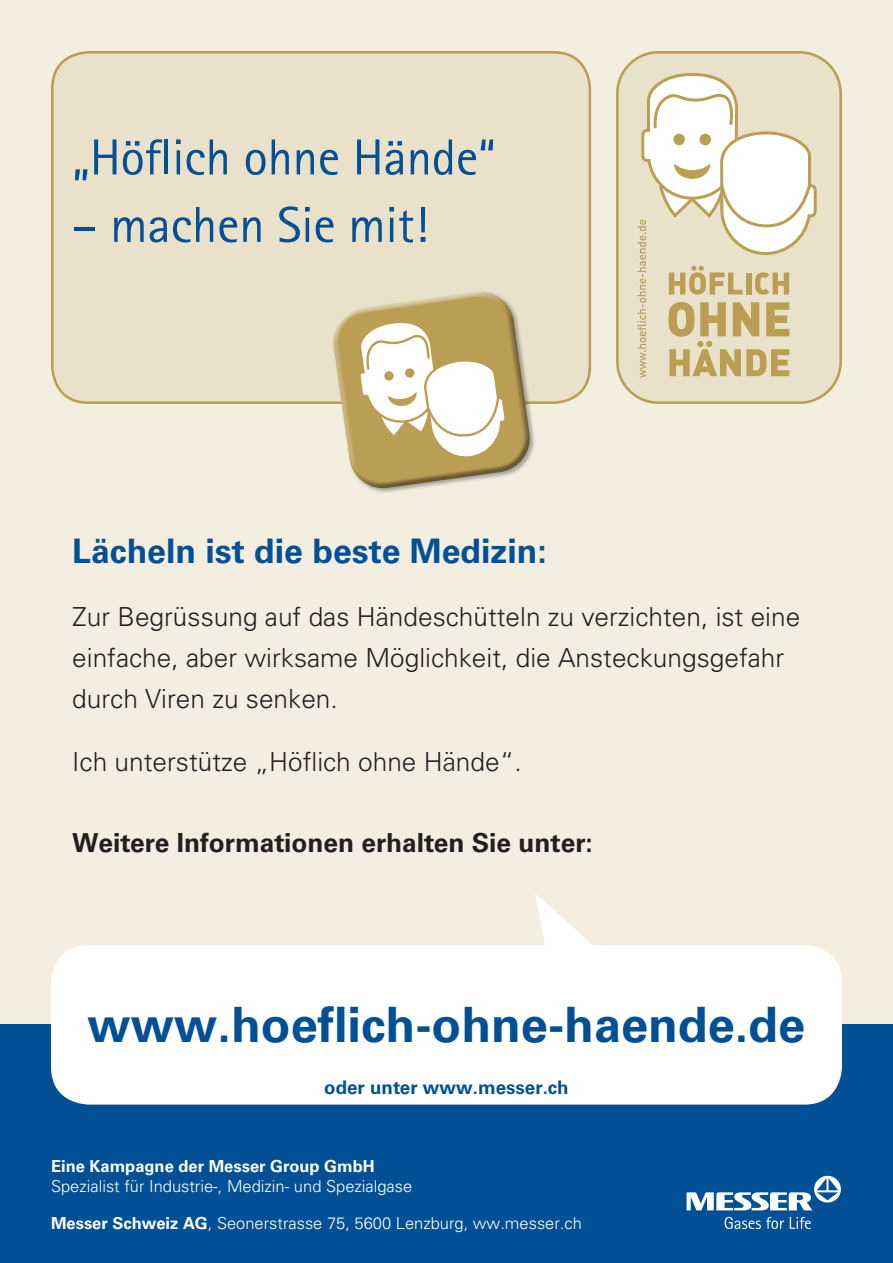
<style>
.page{position:relative;width:893px;height:1263px;background:#f3eee0}
.page>*{position:absolute;margin:0;border:0;box-sizing:border-box;transform-origin:0 0}
.t1{font:50.62px "Rotis Sans Serif";letter-spacing:-.005em;color:#015096}
.t2{font:700 48.75px "Univers LTCE";color:#015096}
.t3{font:700 33.75px "Univers LTCE";color:#015096}
.t4{font:300 26.25px/41.2px "Univers LTCE";color:#231f20}
.t5{font:700 26.25px "Univers LTCE";color:#231f20}
.t6{font:700 18.75px "Univers LTCE";color:#015096}
.t7{font:300 16.5px "Univers LTCE";color:#fff}
.t8{font:700 16.5px "Univers LTCE";color:#fff}
.s1{font-weight:700}
</style>
<div class="page">
<div style="left:0;top:1025px;width:893px;height:238px;background:#015096"></div>
<div style="left:51px;top:945px;width:791px;height:159px;background:#fff;border-radius:37px"></div>
<svg style="left:535px;top:894px;width:58px;height:51px"></svg>
<div style="left:52px;top:52px;width:538px;height:351px;background:#eae1cb;border-radius:36px"></div>
<div style="left:51px;top:51px;width:540px;height:353px;border:3px solid #ba9e54;border-radius:36px"></div>
<div style="left:617px;top:52px;width:224px;height:351px;background:#eae1cb;border-radius:41px"></div>
<div style="left:616px;top:51px;width:226px;height:353px;border:3px solid #ba9e54;border-radius:41px"></div>
<svg style="left:637px;top:73px;width:180px;height:305px"></svg>
<svg style="left:327px;top:292px;width:208px;height:201px"></svg>
<svg style="left:725px;top:1217px;width:86px;height:12px"></svg>
<svg style="left:687px;top:1176px;width:154px;height:34px"></svg>
<h1 class="t1" style="left:72px;top:127px;width:425px">„Höflich ohne Hände“</h1>
<h1 class="t1" style="left:72px;top:195px;width:357px">– machen Sie mit!</h1>
<p class="t3" style="left:72px;top:532px;width:476px">Lächeln ist die beste Medizin:</p>
<p class="t4" style="left:72px;top:596px;width:729px">Zur Begrüssung auf das Händeschütteln zu verzichten, ist eine einfache, aber wirksame Möglichkeit, die Ansteckungsgefahr durch Viren zu senken.</p>
<p class="t4" style="left:72px;top:741px;width:451px">Ich unterstütze „Höflich ohne Hände“.</p>
<p class="t5" style="left:72px;top:827px;width:522px">Weitere Informationen erhalten Sie unter:</p>
<h2 class="t2" style="left:88px;top:996px;width:719px">www.hoeflich-ohne-haende.de</h2>
<p class="t6" style="left:324px;top:1076px;width:246px">oder unter www.messer.ch</p>
<p class="t8" style="left:51px;top:1156px;width:325px">Eine Kampagne der Messer Group GmbH</p>
<p class="t7" style="left:51px;top:1176px;width:363px">Spezialist für Industrie-, Medizin- und Spezialgase</p>
<p class="t7" style="left:51px;top:1213px;width:532px"><span class="s1">Messer Schweiz AG</span>, Seonerstrasse 75, 5600 Lenzburg, ww.messer.ch</p>
</div>
